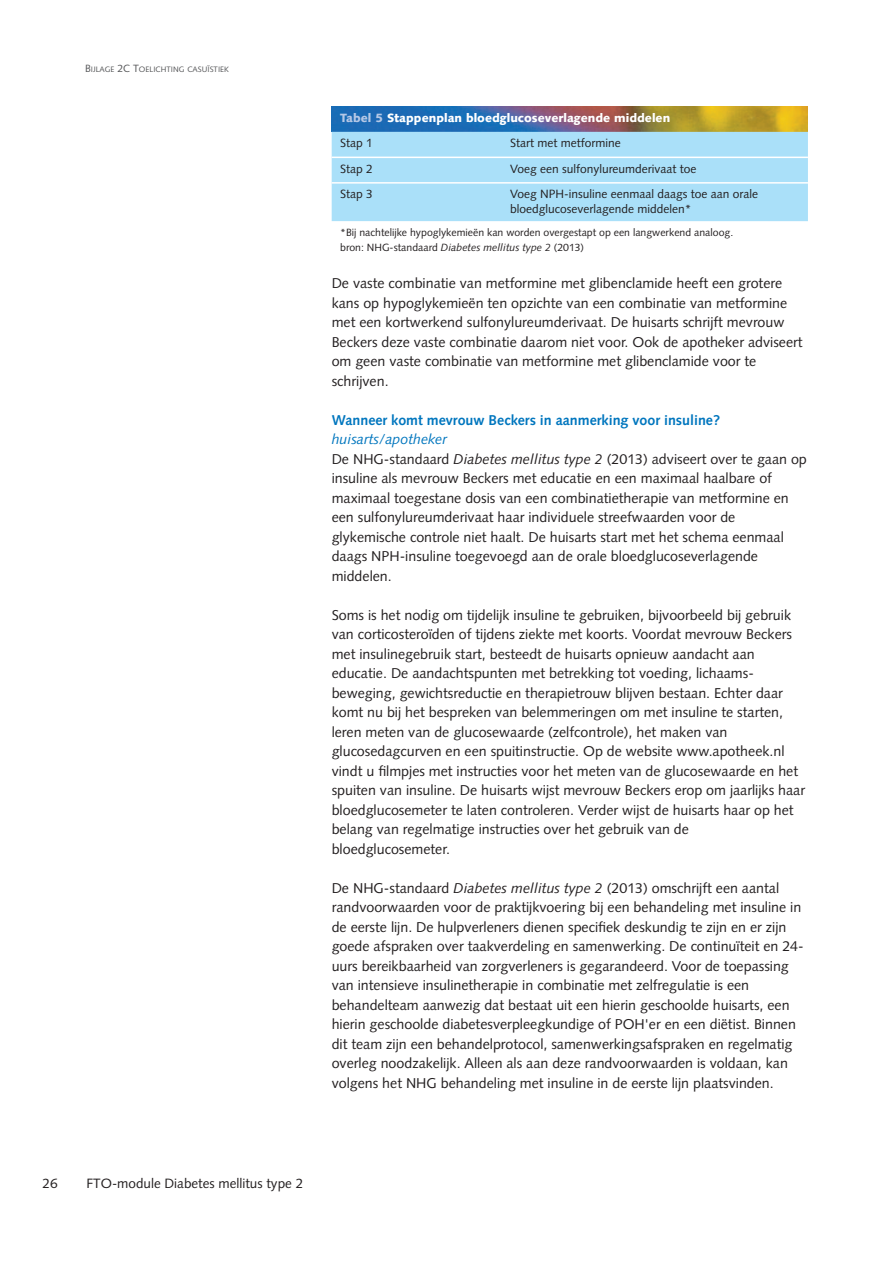
<style>
.page{position:relative;width:893px;height:1263px;background:#fff}
.page>*{position:absolute;margin:0;border:0;box-sizing:border-box;transform-origin:0 0}
.t1{font:14.25px/19.5px "Syntax";color:#231f20}
.t2{font:700 14.25px "Syntax";color:#0076be}
.t3{font:13.5px "Syntax";color:#231f20}
.t4{font:12px/15px "Syntax";color:#231f20}
.t5{font:900 12px/25.5px "Syntax";color:#fff}
.t6{font:10.5px/15px "Syntax";color:#231f20}
.t7{font:7.8px "Syntax";color:#57585a}
.s1{font-size:10.5px}
.s2{color:#b5c8e6}
.s3{font-weight:400;color:#231f20}
.s4{font-style:italic}
.s5{font-style:italic;color:#0076be}
</style>
<div class="page">
<img style="left:332px;top:106px;width:476px;height:26px">
<div style="left:332px;top:132px;width:476px;height:89px;background:#aae0f9"></div>
<hr style="left:332px;top:182px;width:476px;height:2px;background:#fff">
<hr style="left:332px;top:157px;width:476px;height:1px;background:#fff">
<p class="t7" style="left:85px;top:66px;width:145px"><span class="s1">B</span>IJLAGE <span class="s1">2C T</span>OELICHTING CASUÏSTIEK</p>
<p class="t5" style="left:340px;top:106px;width:332px"><span class="s2">Tabel 5</span> Stappenplan bloedglucoseverlagende middelen<br><span class="s3">Stap 1</span></p>
<p class="t4" style="left:510px;top:137px;width:112px">Start met metformine</p>
<p class="t4" style="left:340px;top:162px;width:34px">Stap 2</p>
<p class="t4" style="left:510px;top:162px;width:188px">Voeg een sulfonylureumderivaat toe</p>
<p class="t4" style="left:340px;top:188px;width:34px">Stap 3</p>
<p class="t4" style="left:510px;top:188px;width:249px">Voeg NPH-insuline eenmaal daags toe aan orale bloedglucoseverlagende middelen*</p>
<p class="t6" style="left:340px;top:225px;width:395px">*Bij nachtelijke hypoglykemieën kan worden overgestapt op een langwerkend analoog. bron: NHG-standaard <span class="s4">Diabetes mellitus type 2</span> (2013)</p>
<p class="t1" style="left:332px;top:275px;width:472px">De vaste combinatie van metformine met glibenclamide heeft een grotere kans op hypoglykemieën ten opzichte van een combinatie van metformine met een kortwerkend sulfonylureumderivaat. De huisarts schrijft mevrouw Beckers deze vaste combinatie daarom niet voor. Ook de apotheker adviseert om geen vaste combinatie van metformine met glibenclamide voor te schrijven.</p>
<p class="t2" style="left:332px;top:414px;width:390px">Wanneer komt mevrouw Beckers in aanmerking voor insuline?</p>
<p class="t1" style="left:332px;top:431px;width:477px"><span class="s5">huisarts/apotheker<br></span>De NHG-standaard <span class="s4">Diabetes mellitus type 2</span> (2013) adviseert over te gaan op insuline als mevrouw Beckers met educatie en een maximaal haalbare of maximaal toegestane dosis van een combinatietherapie van metformine en een sulfonylureumderivaat haar individuele streefwaarden voor de glykemische controle niet haalt. De huisarts start met het schema eenmaal daags NPH-insuline toegevoegd aan de orale bloedglucoseverlagende middelen.</p>
<p class="t1" style="left:332px;top:606px;width:475px">Soms is het nodig om tijdelijk insuline te gebruiken, bijvoorbeeld bij gebruik van corticosteroïden of tijdens ziekte met koorts. Voordat mevrouw Beckers met insulinegebruik start, besteedt de huisarts opnieuw aandacht aan educatie. De aandachtspunten met betrekking tot voeding, lichaams&shy;beweging, gewichtsreductie en therapietrouw blijven bestaan. Echter daar komt nu bij het bespreken van belemmeringen om met insuline te starten, leren meten van de glucosewaarde (zelfcontrole), het maken van glucosedagcurven en een spuitinstructie. Op de website www.apotheek.nl vindt u filmpjes met instructies voor het meten van de glucosewaarde en het spuiten van insuline. De huisarts wijst mevrouw Beckers erop om jaarlijks haar bloedglucosemeter te laten controleren. Verder wijst de huisarts haar op het belang van regelmatige instructies over het gebruik van de bloedglucosemeter.</p>
<p class="t1" style="left:332px;top:879px;width:474px">De NHG-standaard <span class="s4">Diabetes mellitus type 2</span> (2013) omschrijft een aantal randvoorwaarden voor de praktijkvoering bij een behandeling met insuline in de eerste lijn. De hulpverleners dienen specifiek deskundig te zijn en er zijn goede afspraken over taakverdeling en samenwerking. De continuïteit en 24- uurs bereikbaarheid van zorgverleners is gegarandeerd. Voor de toepassing van intensieve insulinetherapie in combinatie met zelfregulatie is een behandelteam aanwezig dat bestaat uit een hierin geschoolde huisarts, een hierin geschoolde diabetesverpleegkundige of POH'er en een diëtist. Binnen dit team zijn een behandelprotocol, samenwerkingsafspraken en regelmatig overleg noodzakelijk. Alleen als aan deze randvoorwaarden is voldaan, kan volgens het NHG behandeling met insuline in de eerste lijn plaatsvinden.</p>
<p class="t3" style="left:43px;top:1178px;width:16px">26</p>
<p class="t3" style="left:87px;top:1178px;width:218px">FTO-module Diabetes mellitus type 2</p>
</div>
